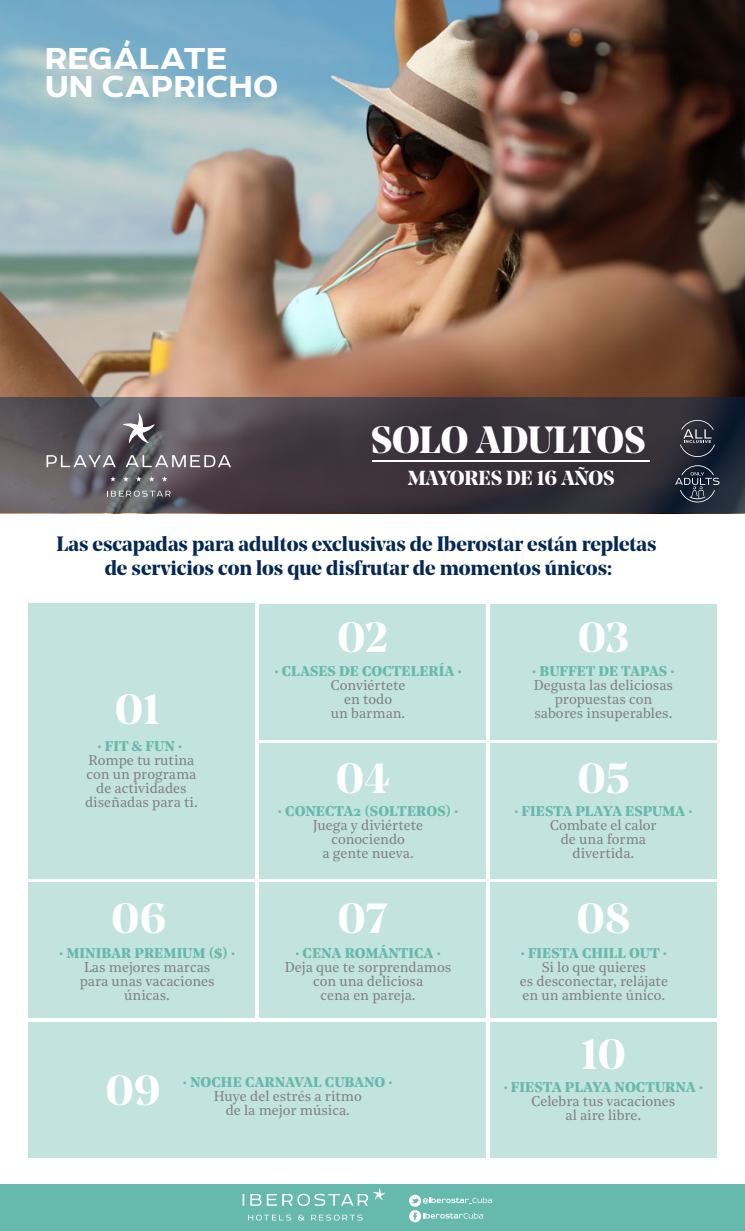
<style>
.page{position:relative;width:745px;height:1231px;background:#fff}
.page>*{position:absolute;margin:0;border:0;box-sizing:border-box;transform-origin:0 0}
.t1{font:700 42px "Noe Display";letter-spacing:-.005em;color:#fff}
.t2{font:700 37.8px "Noe Display";letter-spacing:-.005em;color:#fff}
.t3{font:700 35px/28.3px "Echoes Sans";color:#fff}
.t4{font:700 20.65px/23.3px "Noe Display";color:#052953;text-align:center}
.t5{font:700 20.12px "Noe Display";letter-spacing:-.015em;color:#fff}
.t6{font:14px/14px "Noe Text";color:#808080;text-align:center}
.t7{font:700 14px "Noe Text";color:#67b9ad}
</style>
<div class="page">
<img style="left:0;top:0;width:744px;height:397px">
<svg style="left:0;top:397px;width:744px;height:116px;background:#443f46"></svg>
<div style="left:0;top:1184px;width:744px;height:46px;background:#67b9ad"></div>
<svg style="left:248px;top:1214px;width:43px;height:6px"></svg>
<svg style="left:298px;top:1214px;width:6px;height:6px"></svg>
<svg style="left:311px;top:1214px;width:51px;height:6px"></svg>
<svg style="left:242px;top:1188px;width:143px;height:17px"></svg>
<svg style="left:409px;top:1194px;width:83px;height:28px"></svg>
<svg style="left:123px;top:413px;width:31px;height:30px"></svg>
<svg style="left:107px;top:490px;width:63px;height:6px"></svg>
<svg style="left:46px;top:455px;width:70px;height:12px"></svg>
<svg style="left:125px;top:455px;width:106px;height:12px"></svg>
<svg style="left:110px;top:476px;width:6px;height:5px"></svg>
<svg style="left:123px;top:476px;width:6px;height:5px"></svg>
<svg style="left:136px;top:476px;width:5px;height:5px"></svg>
<svg style="left:149px;top:476px;width:5px;height:5px"></svg>
<svg style="left:162px;top:476px;width:5px;height:5px"></svg>
<hr style="left:372px;top:461px;width:277px;height:1px;background:#fff">
<svg style="left:679px;top:420px;width:35px;height:37px"></svg>
<svg style="left:674px;top:465px;width:45px;height:37px;background:#323b4b"></svg>
<div style="left:489px;top:604px;width:227px;height:135px;background:#c2e3de"></div>
<div style="left:28px;top:604px;width:227px;height:275px;background:#c2e3de"></div>
<div style="left:28px;top:882px;width:227px;height:136px;background:#c2e3de"></div>
<div style="left:489px;top:1022px;width:227px;height:135px;background:#c2e3de"></div>
<div style="left:259px;top:604px;width:226px;height:135px;background:#c2e3de"></div>
<div style="left:489px;top:743px;width:227px;height:136px;background:#c2e3de"></div>
<div style="left:489px;top:882px;width:227px;height:136px;background:#c2e3de"></div>
<div style="left:259px;top:743px;width:226px;height:136px;background:#c2e3de"></div>
<div style="left:259px;top:882px;width:226px;height:136px;background:#c2e3de"></div>
<div style="left:28px;top:1022px;width:457px;height:135px;background:#c2e3de"></div>
<h3 class="t3" style="left:45px;top:45px;width:235px">REGÁLATE<br>UN CAPRICHO</h3>
<h2 class="t2" style="left:370px;top:415px;width:276px">SOLO ADULTOS</h2>
<h3 class="t5" style="left:407px;top:464px;width:208px">MAYORES DE 16 AÑOS</h3>
<h3 class="t4" style="left:56px;top:532px;width:601px">Las escapadas para adultos exclusivas de Iberostar están repletas de servicios con los que disfrutar de momentos únicos:</h3>
<h1 class="t1" style="left:115px;top:682px;width:47px">01</h1>
<p class="t7" style="left:97px;top:735px;width:86px">· FIT &amp; FUN ·</p>
<p class="t6" style="left:85px;top:752px;width:114px">Rompe tu rutina con un programa de actividades diseñadas para ti.</p>
<h1 class="t1" style="left:337px;top:610px;width:52px">02</h1>
<h1 class="t1" style="left:577px;top:610px;width:53px">03</h1>
<p class="t7" style="left:274px;top:660px;width:189px">· CLASES DE COCTELERÍA ·</p>
<p class="t6" style="left:330px;top:677px;width:76px">Conviértete en todo<br>un barman.</p>
<p class="t7" style="left:532px;top:660px;width:144px">· BUFFET DE TAPAS ·</p>
<p class="t6" style="left:533px;top:677px;width:141px">Degusta las deliciosas propuestas con sabores insuperables.</p>
<h1 class="t1" style="left:335px;top:751px;width:55px">04</h1>
<h1 class="t1" style="left:577px;top:751px;width:53px">05</h1>
<p class="t7" style="left:278px;top:800px;width:182px">· CONECTA2 (SOLTEROS) ·</p>
<p class="t6" style="left:313px;top:817px;width:111px">Juega y diviértete conociendo<br>a gente nueva.</p>
<p class="t7" style="left:514px;top:800px;width:180px">· FIESTA PLAYA ESPUMA ·</p>
<p class="t6" style="left:549px;top:817px;width:108px">Combate el calor de una forma divertida.</p>
<h1 class="t1" style="left:111px;top:891px;width:57px">06</h1>
<h1 class="t1" style="left:337px;top:891px;width:52px">07</h1>
<p class="t7" style="left:59px;top:942px;width:177px">· MINIBAR PREMIUM ($) ·</p>
<p class="t6" style="left:80px;top:959px;width:136px">Las mejores marcas para unas vacaciones únicas.</p>
<p class="t7" style="left:295px;top:942px;width:147px">· CENA ROMÁNTICA ·</p>
<p class="t6" style="left:285px;top:959px;width:168px">Deja que te sorprendamos con una deliciosa<br>cena en pareja.</p>
<h1 class="t1" style="left:105px;top:1063px;width:57px">09</h1>
<p class="t7" style="left:183px;top:1071px;width:211px">· NOCHE CARNAVAL CUBANO ·</p>
<p class="t6" style="left:214px;top:1087px;width:149px">Huye del estrés a ritmo de la mejor música.</p>
<h1 class="t1" style="left:576px;top:891px;width:55px">08</h1>
<p class="t7" style="left:520px;top:942px;width:148px">· FIESTA CHILL OUT ·</p>
<p class="t6" style="left:519px;top:959px;width:149px">Si lo que quieres<br>es desconectar, relájate en un ambiente único.</p>
<h1 class="t1" style="left:580px;top:1026px;width:47px">10</h1>
<p class="t7" style="left:503px;top:1075px;width:201px">· FIESTA PLAYA NOCTURNA ·</p>
<p class="t6" style="left:531px;top:1092px;width:145px">Celebra tus vacaciones al aire libre.</p>
</div>
